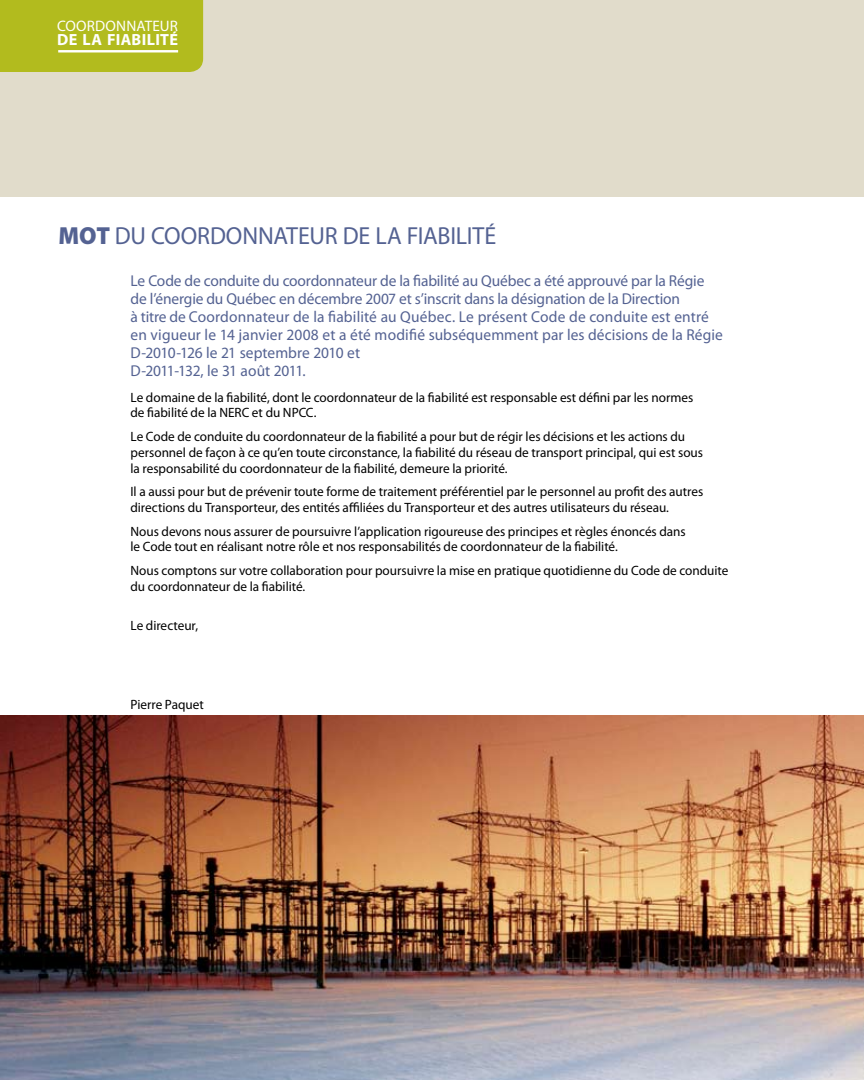
<style>
.page{position:relative;width:864px;height:1080px;background:#fff}
.page>*{position:absolute;margin:0;border:0;box-sizing:border-box;transform-origin:0 0}
.t1{font:24.75px "Myriad Pro";letter-spacing:-.005em;color:#546292}
.t2{font:700 16.2px "Myriad Pro";letter-spacing:.015em;color:#fff}
.t3{font:15.75px/18px "Myriad Pro";letter-spacing:-.005em;color:#546292}
.t4{font:15.15px "Myriad Pro";letter-spacing:.015em;color:#fff}
.t5{font:13.5px/15.8px "Myriad Pro";letter-spacing:-.005em;color:#000}
.s1{font-weight:900}
</style>
<div class="page">
<div style="left:0;top:0;width:864px;height:197px;background:#e1dccb"></div>
<img style="left:0;top:715px;width:864px;height:365px">
<div style="left:0;top:0;width:203px;height:72px;background:#b2bb1e"></div>
<hr style="left:58px;top:50px;width:120px;height:2px;background:#fff">
<p class="t4" style="left:57px;top:16px;width:69px">Coordonnate</p>
<p class="t4" style="left:160px;top:16px;width:20px">ur</p>
<p class="t2" style="left:57px;top:29px;width:123px">DE LA FIABILITÉ</p>
<h1 class="t1" style="left:58px;top:221px;width:198px"><span class="s1">mot</span> du coordonnate</h1>
<h1 class="t1" style="left:309px;top:221px;width:188px">ur de la fiabilité</h1>
<p class="t3" style="left:130px;top:271px;width:594px">Le Code de conduite du coordonnateur de la fiabilité au Québec a été approuvé par la Régie de l’énergie du Québec en décembre 2007 et s’inscrit dans la désignation de la Direction<br>à titre de Coordonnateur de la fiabilité au Québec. Le présent Code de conduite est entré en vigueur le 14 janvier 2008 et a été modifié subséquemment par les décisions de la Régie D-2010-126 le 21 septembre 2010 et<br>D-2011-132, le 31 août 2011.</p>
<p class="t5" style="left:130px;top:389px;width:564px">Le domaine de la fiabilité, dont le coordonnateur de la fiabilité est responsable est défini par les normes de fiabilité de la NERC et du NPCC.</p>
<p class="t5" style="left:130px;top:428px;width:574px">Le Code de conduite du coordonnateur de la fiabilité a pour but de régir les décisions et les actions du personnel de façon à ce qu’en toute circonstance, la fiabilité du réseau de transport principal, qui est sous la responsabilité du coordonnateur de la fiabilité, demeure la priorité.</p>
<p class="t5" style="left:130px;top:484px;width:574px">Il a aussi pour but de prévenir toute forme de traitement préférentiel par le personnel au profit des autres directions du Transporteur, des entités affiliées du Transporteur et des autres utilisateurs du réseau.</p>
<p class="t5" style="left:130px;top:523px;width:557px">Nous devons nous assurer de poursuivre l’application rigoureuse des principes et règles énoncés dans le Code tout en réalisant notre rôle et nos responsabilités de coordonnateur de la fiabilité.</p>
<p class="t5" style="left:130px;top:562px;width:599px">Nous comptons sur votre collaboration pour poursuivre la mise en pratique quotidienne du Code de conduite du coordonnateur de la fiabilité.</p>
<p class="t5" style="left:130px;top:617px;width:69px">Le directeur,</p>
<p class="t5" style="left:130px;top:696px;width:75px">Pierre Paquet</p>
</div>
